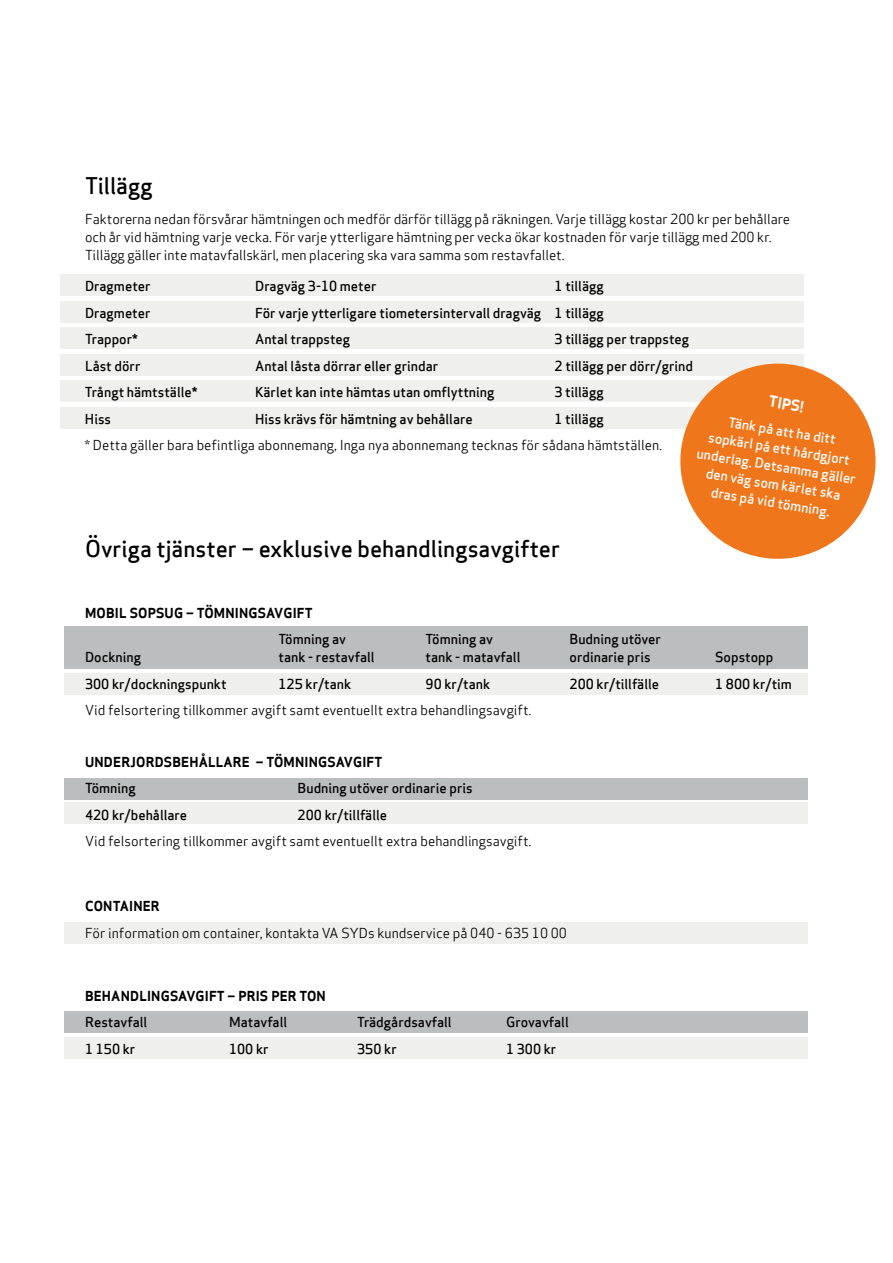
<style>
.page{position:relative;width:893px;height:1263px;background:#fff}
.page>*{position:absolute;margin:0;border:0;box-sizing:border-box;transform-origin:0 0}
.t1{font:22.5px "Apex Sans Medium T";color:#000}
.t2{font:15px "Apex Sans Bold T";color:#fff}
.t3{font:13.5px "Apex Sans Medium T";color:#000}
.t4{font:13.5px/18px "Apex Sans Book T";letter-spacing:-.005em;color:#000}
.t5{font:13.5px "Apex Sans Bold T";letter-spacing:.015em;color:#000}
.t6{font:13.5px/18px "Apex Sans Medium T";color:#fff;text-align:center}
</style>
<div class="page">
<div style="left:65px;top:802px;width:743px;height:21px;background:#eff0ee"></div>
<div style="left:65px;top:923px;width:743px;height:21px;background:#eff0ee"></div>
<div style="left:60px;top:275px;width:743px;height:21px;background:#eff0ee"></div>
<div style="left:60px;top:381px;width:743px;height:21px;background:#eff0ee"></div>
<div style="left:60px;top:407px;width:743px;height:21px;background:#eff0ee"></div>
<div style="left:60px;top:354px;width:743px;height:22px;background:#eff0ee"></div>
<div style="left:60px;top:328px;width:743px;height:21px;background:#eff0ee"></div>
<div style="left:60px;top:301px;width:743px;height:22px;background:#eff0ee"></div>
<div style="left:65px;top:626px;width:743px;height:43px;background:#bbbebe"></div>
<div style="left:65px;top:778px;width:743px;height:21px;background:#bbbebe"></div>
<div style="left:65px;top:1011px;width:743px;height:22px;background:#bbbebe"></div>
<div style="left:65px;top:673px;width:743px;height:21px;background:#eff0ee"></div>
<div style="left:65px;top:1037px;width:743px;height:21px;background:#eff0ee"></div>
<svg style="left:668px;top:354px;width:208px;height:205px;fill:#f0761b"></svg>
<h1 class="t1" style="left:85px;top:171px;width:69px">Tillägg</h1>
<p class="t4" style="left:85px;top:210px;width:707px">Faktorerna nedan försvårar hämtningen och medför därför tillägg på räkningen. Varje tillägg kostar 200 kr per behållare och år vid hämtning varje vecka. För varje ytterligare hämtning per vecka ökar kostnaden för varje tillägg med 200 kr.<br>Tillägg gäller inte matavfallskärl, men placering ska vara samma som restavfallet.</p>
<p class="t3" style="left:85px;top:277px;width:67px">Dragmeter</p>
<p class="t3" style="left:255px;top:277px;width:123px">Dragväg 3-10 meter</p>
<p class="t3" style="left:555px;top:277px;width:51px">1 tillägg</p>
<p class="t3" style="left:85px;top:304px;width:67px">Dragmeter</p>
<p class="t3" style="left:255px;top:304px;width:350px">För varje ytterligare tiometersintervall dragväg 1 tillägg</p>
<p class="t3" style="left:85px;top:330px;width:54px">Trappor*</p>
<p class="t3" style="left:255px;top:330px;width:97px">Antal trappsteg</p>
<p class="t3" style="left:555px;top:330px;width:136px">3 tillägg per trappsteg</p>
<p class="t3" style="left:85px;top:357px;width:57px">Låst dörr</p>
<p class="t3" style="left:255px;top:357px;width:185px">Antal låsta dörrar eller grindar</p>
<p class="t3" style="left:554px;top:357px;width:140px">2 tillägg per dörr/grind</p>
<p class="t3" style="left:85px;top:383px;width:114px">Trångt hämtställe*</p>
<p class="t3" style="left:255px;top:383px;width:241px">Kärlet kan inte hämtas utan omflyttning</p>
<p class="t3" style="left:554px;top:383px;width:51px">3 tillägg</p>
<p class="t3" style="left:85px;top:410px;width:28px">Hiss</p>
<p class="t3" style="left:255px;top:410px;width:219px">Hiss krävs för hämtning av behållare</p>
<p class="t3" style="left:554px;top:410px;width:51px">1 tillägg</p>
<p class="t4" style="left:85px;top:436px;width:579px">* Detta gäller bara befintliga abonnemang, Inga nya abonnemang tecknas för sådana hämtställen.</p>
<p class="t2" style="left:771px;top:391px;width:37px;rotate:9deg">TIPS!</p>
<p class="t6" style="left:704px;top:409px;width:163px;rotate:9deg">Tänk på att ha ditt<br>sopkärl på ett hårdgjort underlag. Detsamma gäller den väg som kärlet ska dras på vid tömning.</p>
<h1 class="t1" style="left:85px;top:535px;width:477px">Övriga tjänster – exklusive behandlingsavgifter</h1>
<p class="t5" style="left:85px;top:604px;width:229px">MOBIL SOPSUG – TÖMNINGSAVGIFT</p>
<p class="t3" style="left:279px;top:630px;width:69px">Tömning av</p>
<p class="t3" style="left:426px;top:630px;width:69px">Tömning av</p>
<p class="t3" style="left:570px;top:630px;width:93px">Budning utöver</p>
<p class="t3" style="left:85px;top:648px;width:58px">Dockning</p>
<p class="t3" style="left:279px;top:648px;width:98px">tank - restavfall</p>
<p class="t3" style="left:426px;top:648px;width:96px">tank - matavfall</p>
<p class="t3" style="left:570px;top:648px;width:83px">ordinarie pris</p>
<p class="t3" style="left:715px;top:648px;width:60px">Sopstopp</p>
<p class="t3" style="left:85px;top:675px;width:143px">300 kr/dockningspunkt</p>
<p class="t3" style="left:279px;top:675px;width:74px">125 kr/tank</p>
<p class="t3" style="left:426px;top:675px;width:66px">90 kr/tank</p>
<p class="t3" style="left:570px;top:675px;width:91px">200 kr/tillfälle</p>
<p class="t3" style="left:715px;top:675px;width:78px">1 800 kr/tim</p>
<p class="t4" style="left:85px;top:701px;width:448px">Vid felsortering tillkommer avgift samt eventuellt extra behandlingsavgift.</p>
<p class="t5" style="left:85px;top:753px;width:299px">UNDERJORDSBEHÅLLARE – TÖMNINGSAVGIFT</p>
<p class="t3" style="left:85px;top:780px;width:52px">Tömning</p>
<p class="t3" style="left:298px;top:780px;width:177px">Budning utöver ordinarie pris</p>
<p class="t3" style="left:85px;top:806px;width:104px">420 kr/behållare</p>
<p class="t3" style="left:298px;top:806px;width:91px">200 kr/tillfälle</p>
<p class="t4" style="left:85px;top:832px;width:448px">Vid felsortering tillkommer avgift samt eventuellt extra behandlingsavgift.</p>
<p class="t5" style="left:85px;top:897px;width:76px">CONTAINER</p>
<p class="t4" style="left:85px;top:923px;width:483px">För information om container, kontakta VA SYDs kundservice på 040 - 635 10 00</p>
<p class="t5" style="left:85px;top:987px;width:242px">BEHANDLINGSAVGIFT – PRIS PER TON</p>
<p class="t3" style="left:85px;top:1013px;width:64px">Restavfall</p>
<p class="t3" style="left:229px;top:1013px;width:60px">Matavfall</p>
<p class="t3" style="left:357px;top:1013px;width:96px">Trädgårdsavfall</p>
<p class="t3" style="left:506px;top:1013px;width:64px">Grovavfall</p>
<p class="t3" style="left:85px;top:1040px;width:52px">1 150 kr</p>
<p class="t3" style="left:229px;top:1040px;width:41px">100 kr</p>
<p class="t3" style="left:357px;top:1040px;width:41px">350 kr</p>
<p class="t3" style="left:506px;top:1040px;width:52px">1 300 kr</p>
</div>
